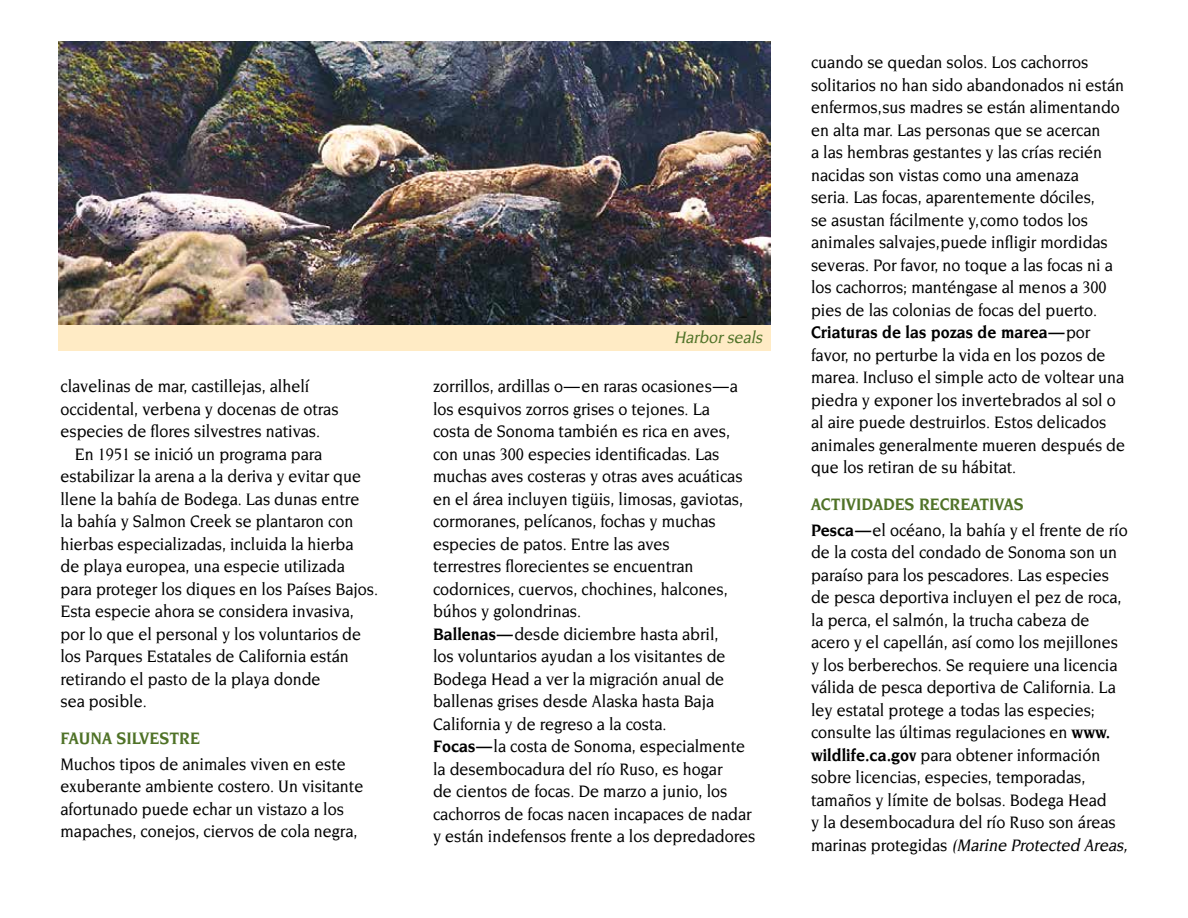
<style>
.page{position:relative;width:1188px;height:918px;background:#fff}
.page>*{position:absolute;margin:0;border:0;box-sizing:border-box;transform-origin:0 0}
.t1{font:500 18px/22.5px "Novarese";color:#000;scale:.9 1}
.t2{font:700 18px "Novarese";color:#4f7227;scale:.9 1}
.t3{font:italic 500 17.7px "Novarese";color:#4f7227;scale:.9 1}
.s1{font-weight:700}
.s2{font-style:italic}
</style>
<div class="page">
<img style="left:58px;top:41px;width:712px;height:285px">
<div style="left:58px;top:326px;width:712px;height:25px;background:#ffebc5"></div>
<p class="t1" style="left:60px;top:375px;width:278px">clavelinas de mar, castillejas, alhelí</p>
<p class="t1" style="left:60px;top:397px;width:311px">occidental, verbena y docenas de otras</p>
<p class="t1" style="left:60px;top:420px;width:290px">especies de flores silvestres nativas.</p>
<p class="t1" style="left:75px;top:442px;width:277px">En 1951 se inició un programa para</p>
<p class="t1" style="left:60px;top:465px;width:336px">estabilizar la arena a la deriva y evitar que</p>
<p class="t1" style="left:60px;top:487px;width:334px">llene la bahía de Bodega. Las dunas entre</p>
<p class="t1" style="left:60px;top:510px;width:327px">la bahía y Salmon Creek se plantaron con</p>
<p class="t1" style="left:60px;top:532px;width:327px">hierbas especializadas, incluida la hierba</p>
<p class="t1" style="left:60px;top:555px;width:318px">de playa europea, una especie utilizada</p>
<p class="t1" style="left:60px;top:577px;width:355px">para proteger los diques en los Países Bajos.</p>
<p class="t1" style="left:60px;top:600px;width:328px">Esta especie ahora se considera invasiva,</p>
<p class="t1" style="left:60px;top:622px;width:336px">por lo que el personal y los voluntarios de</p>
<p class="t1" style="left:60px;top:645px;width:322px">los Parques Estatales de California están</p>
<p class="t1" style="left:60px;top:667px;width:291px">retirando el pasto de la playa donde</p>
<p class="t1" style="left:60px;top:690px;width:98px">sea posible.</p>
<h2 class="t2" style="left:60px;top:728px;width:156px">FAUNA SILVESTRE</h2>
<p class="t1" style="left:60px;top:753px;width:338px">Muchos tipos de animales viven en este exuberante ambiente costero. Un visitante afortunado puede echar un vistazo a los mapaches, conejos, ciervos de cola negra,</p>
<p class="t3" style="left:674px;top:328px;width:103px">Harborseals</p>
<p class="t1" style="left:433px;top:375px;width:346px">zorrillos, ardillas o — en raras ocasiones — a los esquivos zorros grises o tejones. La costa de Sonoma también es rica en aves, con unas 300 especies identificadas. Las muchas aves costeras y otras aves acuáticas en el área incluyen tigüis, limosas, gaviotas, cormoranes, pelícanos, fochas y muchas especies de patos. Entre las aves<br>terrestres florecientes se encuentran codornices, cuervos, chochines, halcones, búhos y golondrinas.</p>
<p class="t1" style="left:433px;top:622px;width:360px"><span class="s1">Ballenas—</span> desde diciembre hasta abril,<br>los voluntarios ayudan a los visitantes de Bodega Head a ver la migración anual de ballenas grises desde Alaska hasta Baja California y de regreso a la costa.<br><span class="s1">Focas—</span> la costa de Sonoma, especialmente la desembocadura del río Ruso, es hogar<br>de cientos de focas. De marzo a junio, los cachorros de focas nacen incapaces de nadar y están indefensos frente a los depredadores</p>
<p class="t1" style="left:811px;top:51px;width:351px">cuando se quedan solos. Los cachorros solitarios no han sido abandonados ni están enfermos, sus madres se están alimentando en alta mar. Las personas que se acercan<br>a las hembras gestantes y las crías recién nacidas son vistas como una amenaza<br>seria. Las focas, aparentemente dóciles,<br>se asustan fácilmente y, como todos los animales salvajes, puede infligir mordidas severas. Por favor, no toque a las focas ni a los cachorros; manténgase al menos a 300 pies de las colonias de focas del puerto.<br><span class="s1">Criaturas de las pozas de marea—</span> por favor, no perturbe la vida en los pozos de marea. Incluso el simple acto de voltear una piedra y exponer los invertebrados al sol o al aire puede destruirlos. Estos delicados animales generalmente mueren después de que los retiran de su hábitat.</p>
<h2 class="t2" style="left:811px;top:494px;width:238px">ACTIVIDADES RECREATIVAS</h2>
<p class="t1" style="left:811px;top:519px;width:357px"><span class="s1">Pesca—</span> el océano, la bahía y el frente de río de la costa del condado de Sonoma son un paraíso para los pescadores. Las especies de pesca deportiva incluyen el pez de roca, la perca, el salmón, la trucha cabeza de acero y el capellán, así como los mejillones<br>y los berberechos. Se requiere una licencia válida de pesca deportiva de California. La ley estatal protege a todas las especies; consulte las últimas regulaciones en <span class="s1">www. wildlife.ca.gov</span> para obtener información sobre licencias, especies, temporadas, tamaños y límite de bolsas. Bodega Head<br>y la desembocadura del río Ruso son áreas m a r i n a s p r o t e g i d a s <span class="s2">(Marine Protected Areas,</span></p>
</div>
